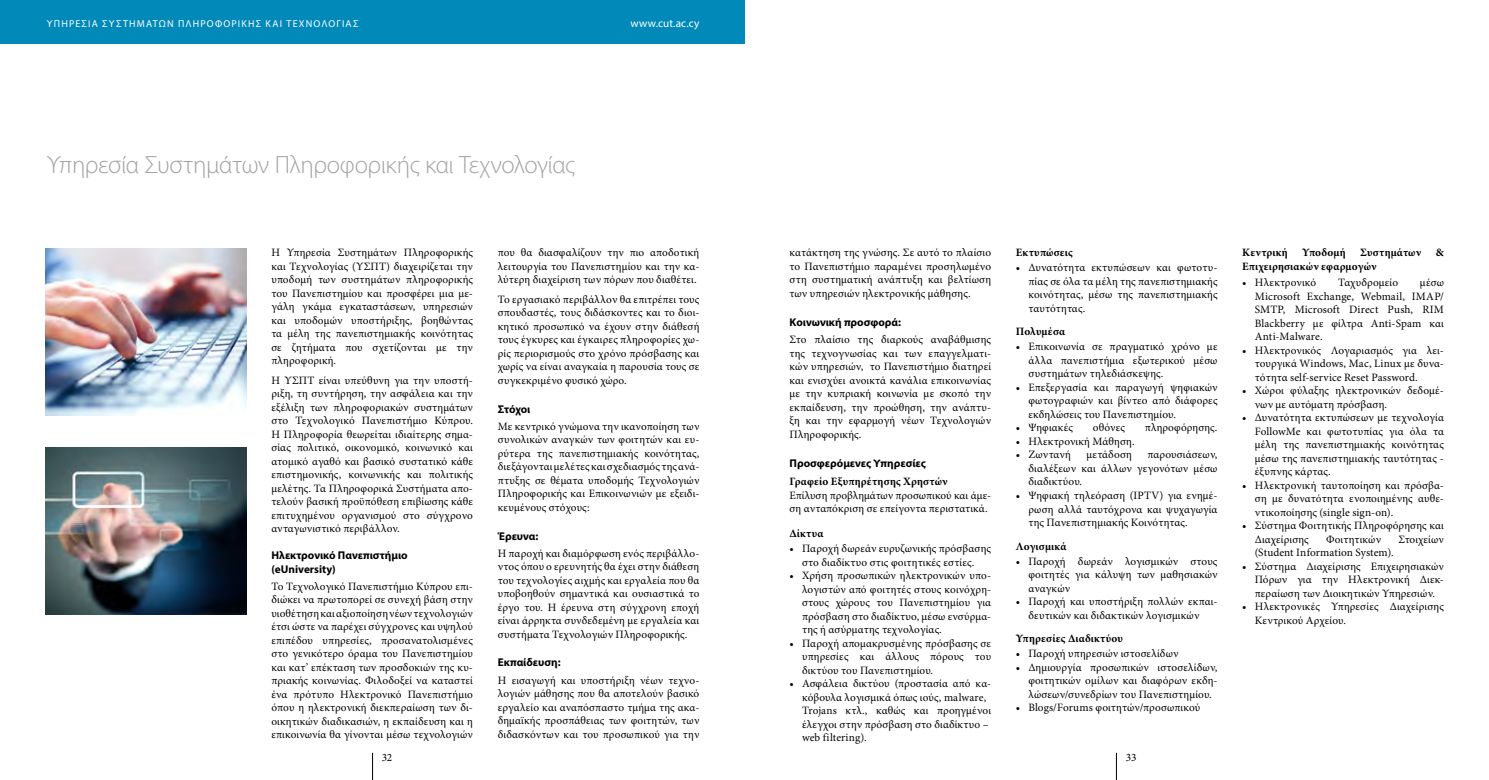
<style>
.page{position:relative;width:1489px;height:780px;background:#fff}
.page>*{position:absolute;margin:0;border:0;box-sizing:border-box;transform-origin:0 0}
.t1{font:300 25px "Myriad Pro";letter-spacing:-.02em;color:#a3a3a7}
.t2{font:11.25px/13.5px "Minion Pro";letter-spacing:.01em;color:#000;text-align:justify}
.t3{font:700 11.25px "Minion Pro";letter-spacing:.015em;color:#000}
.t4{font:700 11.25px/13.5px "Myriad Pro";color:#000}
.t5{font:11.25px "Myriad Pro";letter-spacing:.015em;color:#fff}
.t6{font:10px "Myriad Pro";letter-spacing:.115em;color:#fff}
</style>
<div class="page">
<svg style="left:372px;top:752px;width:1px;height:28px"></svg>
<svg style="left:1116px;top:752px;width:1px;height:28px"></svg>
<div style="left:0;top:0;width:744px;height:43px;background:#0089b9"></div>
<img style="left:45px;top:248px;width:201px;height:167px">
<img style="left:45px;top:447px;width:201px;height:167px">
<p class="t6" style="left:47px;top:17px;width:313px">ΥΠΗΡΕΣΙΑ ΣΥΣΤΗΜΑΤΩΝ ΠΛΗΡΟΦΟΡΙΚΗΣ ΚΑΙ ΤΕΧΝΟΛΟΓΙΑΣ</p>
<p class="t5" style="left:630px;top:16px;width:70px">www.cut.ac.cy</p>
<h1 class="t1" style="left:47px;top:151px;width:529px">Υπηρεσία Συστημάτων Πληροφορικής και Τεχνολογίας</h1>
<p class="t2" style="left:271px;top:246px;width:203px">Η Υπηρεσία Συστημάτων Πληροφορικής και Τεχνολογίας (ΥΣΠΤ) διαχειρίζεται την υποδομή των συστημάτων πληροφορικής του Πανεπιστημίου και προσφέρει μια με&shy;γάλη γκάμα εγκαταστάσεων, υπηρεσιών και υποδομών υποστήριξης, βοηθώντας τα μέλη της πανεπιστημιακής κοινότητας σε ζητήματα που σχετίζονται με την πληροφορική.</p>
<p class="t2" style="left:271px;top:373px;width:203px">Η ΥΣΠΤ είναι υπεύθυνη για την υποστή&shy;ριξη, τη συντήρηση, την ασφάλεια και την εξέλιξη των πληροφοριακών συστημάτων στο Τεχνολογικό Πανεπιστήμιο Κύπρου.<br>Η Πληροφορία θεωρείται ιδιαίτερης σημα&shy;σίας πολιτικό, οικονομικό, κοινωνικό και ατομικό αγαθό και βασικό συστατικό κάθε επιστημονικής, κοινωνικής και πολιτικής μελέτης. Τα Πληροφορικά Συστήματα απο&shy;τελούν βασική προϋπόθεση επιβίωσης κάθε επιτυχημένου οργανισμού στο σύγχρονο ανταγωνιστικό περιβάλλον.</p>
<p class="t4" style="left:271px;top:548px;width:138px">Ηλεκτρονικό Πανεπιστήμιο (eUniversity)</p>
<p class="t2" style="left:271px;top:579px;width:203px">Το Τεχνολογικό Πανεπιστήμιο Κύπρου επι&shy;διώκει να πρωτοπορεί σε συνεχή βάση στην υιοθέτηση και αξιοποίηση νέων τεχνολογιών έτσι ώστε να παρέχει σύγχρονες και υψηλού επιπέδου υπηρεσίες, προσανατολισμένες στο γενικότερο όραμα του Πανεπιστημίου και κατ’ επέκταση των προσδοκιών της κυ&shy;πριακής κοινωνίας. Φιλοδοξεί να καταστεί ένα πρότυπο Ηλεκτρονικό Πανεπιστήμιο όπου η ηλεκτρονική διεκπεραίωση των δι&shy;οικητικών διαδικασιών, η εκπαίδευση και η επικοινωνία θα γίνονται μέσω τεχνολογιών</p>
<p class="t2" style="left:498px;top:246px;width:203px">που θα διασφαλίζουν την πιο αποδοτική λειτουργία του Πανεπιστημίου και την κα&shy;λύτερη διαχείριση των πόρων που διαθέτει.</p>
<p class="t2" style="left:498px;top:292px;width:203px">Το εργασιακό περιβάλλον θα επιτρέπει τους σπουδαστές, τους διδάσκοντες και το διοι&shy;κητικό προσωπικό να έχουν στην διάθεσή τους έγκυρες και έγκαιρες πληροφορίες χω&shy;ρίς περιορισμούς στο χρόνο πρόσβασης και χωρίς να είναι αναγκαία η παρουσία τους σε συγκεκριμένο φυσικό χώρο.</p>
<p class="t4" style="left:498px;top:402px;width:34px">Στόχοι</p>
<p class="t2" style="left:498px;top:420px;width:203px">Με κεντρικό γνώμονα την ικανοποίηση των συνολικών αναγκών των φοιτητών και ευ&shy;ρύτερα της πανεπιστημιακής κοινότητας, διεξάγονται μελέτες και σχεδιασμός της ανά&shy;πτυξης σε θέματα υποδομής Τεχνολογιών Πληροφορικής και Επικοινωνιών με εξειδι&shy;κευμένους στόχους:</p>
<p class="t4" style="left:498px;top:528px;width:42px">Έρευνα:</p>
<p class="t2" style="left:498px;top:546px;width:203px">Η παροχή και διαμόρφωση ενός περιβάλλο&shy;ντος όπου ο ερευνητής θα έχει στην διάθεση του τεχνολογίες αιχμής και εργαλεία που θα υποβοηθούν σημαντικά και ουσιαστικά το έργο του. Η έρευνα στη σύγχρονη εποχή είναι άρρηκτα συνδεδεμένη με εργαλεία και συστήματα Τεχνολογιών Πληροφορικής.</p>
<p class="t4" style="left:498px;top:655px;width:64px">Εκπαίδευση:</p>
<p class="t2" style="left:498px;top:673px;width:203px">Η εισαγωγή και υποστήριξη νέων τεχνο&shy;λογιών μάθησης που θα αποτελούν βασικό εργαλείο και αναπόσπαστο τμήμα της ακα&shy;δημαϊκής προσπάθειας των φοιτητών, των διδασκόντων και του προσωπικού για την</p>
<p class="t2" style="left:789px;top:246px;width:203px">κατάκτηση της γνώσης. Σε αυτό το πλαίσιο το Πανεπιστήμιο παραμένει προσηλωμένο στη συστηματική ανάπτυξη και βελτίωση των υπηρεσιών ηλεκτρονικής μάθησης.</p>
<p class="t4" style="left:789px;top:315px;width:113px">Κοινωνική προσφορά:</p>
<p class="t2" style="left:789px;top:333px;width:203px">Στο πλαίσιο της διαρκούς αναβάθμισης της τεχνογνωσίας και των επαγγελματι&shy;κών υπηρεσιών, το Πανεπιστήμιο διατηρεί και ενισχύει ανοικτά κανάλια επικοινωνίας με την κυπριακή κοινωνία με σκοπό την εκπαίδευση, την προώθηση, την ανάπτυ&shy;ξη και την εφαρμογή νέων Τεχνολογιών Πληροφορικής.</p>
<p class="t4" style="left:789px;top:456px;width:138px">Προσφερόμενες Υπηρεσίες</p>
<p class="t3" style="left:789px;top:475px;width:160px">Γραφείο Εξυπηρέτησης Χρηστών</p>
<p class="t2" style="left:789px;top:489px;width:203px">Επίλυση προβλημάτων προσωπικού και άμε&shy;ση ανταπόκριση σε επείγοντα περιστατικά.</p>
<p class="t3" style="left:789px;top:526px;width:36px">Δίκτυα</p>
<p class="t2" style="left:789px;top:542px;width:203px;text-align:center">• Παροχή δωρεάν ευρυζωνικής πρόσβασης στο διαδίκτυο στις φοιτητικές εστίες.</p>
<p class="t2" style="left:802px;top:569px;width:191px;text-indent:-12px">• Χρήση προσωπικών ηλεκτρονικών υπο&shy;λογιστών από φοιτητές στους κοινόχρη&shy;στους χώρους του Πανεπιστημίου για πρόσβαση στο διαδίκτυο, μέσω ενσύρμα&shy;της ή ασύρματης τεχνολογίας.</p>
<p class="t2" style="left:802px;top:636px;width:190px;text-indent:-12px">• Παροχή απομακρυσμένης πρόσβασης σε υπηρεσίες και άλλους πόρους του δικτύου του Πανεπιστημίου.</p>
<p class="t2" style="left:802px;top:677px;width:190px;text-align:left;text-indent:-13px">• Ασφάλεια δικτύου (προστασία από κα&shy;κόβουλα λογισμικά όπως ιούς, malware, Trojans κτλ., καθώς και προηγμένοι έλεγχοι στην πρόσβαση στο διαδίκτυο – web filtering).</p>
<p class="t3" style="left:1015px;top:246px;width:58px">Εκτυπώσεις</p>
<p class="t2" style="left:1028px;top:261px;width:191px;text-indent:-12px">• Δυνατότητα εκτυπώσεων και φωτοτυ&shy;πίας σε όλα τα μέλη της πανεπιστημιακής κοινότητας, μέσω της πανεπιστημιακής ταυτότητας.</p>
<p class="t3" style="left:1015px;top:325px;width:51px">Πολυμέσα</p>
<p class="t2" style="left:1028px;top:340px;width:191px;text-indent:-12px">• Επικοινωνία σε πραγματικό χρόνο με άλλα πανεπιστήμια εξωτερικού μέσω συστημάτων τηλεδιάσκεψης.</p>
<p class="t2" style="left:1028px;top:381px;width:191px;text-indent:-12px">• Επεξεργασία και παραγωγή ψηφιακών φωτογραφιών και βίντεο από διάφορες εκδηλώσεις του Πανεπιστημίου.</p>
<p class="t2" style="left:1015px;top:421px;width:59px">• Ψηφιακές</p>
<p class="t2" style="left:1092px;top:421px;width:34px">οθόνες</p>
<p class="t2" style="left:1144px;top:421px;width:74px">πληροφόρησης.</p>
<p class="t2" style="left:1015px;top:435px;width:120px">• Ηλεκτρονική Μάθηση.</p>
<p class="t2" style="left:1015px;top:448px;width:56px">• Ζωντανή</p>
<p class="t2" style="left:1086px;top:448px;width:47px">μετάδοση</p>
<p class="t2" style="left:1028px;top:448px;width:190px;text-indent:119px">παρουσιάσεων, διαλέξεων και άλλων γεγονότων μέσω διαδικτύου.</p>
<p class="t2" style="left:1028px;top:489px;width:190px;text-indent:-13px">• Ψηφιακή τηλεόραση (IPTV) για ενημέ&shy;ρωση αλλά ταυτόχρονα και ψυχαγωγία της Πανεπιστημιακής Κοινότητας.</p>
<p class="t3" style="left:1015px;top:539px;width:52px">Λογισμικά</p>
<p class="t2" style="left:1028px;top:554px;width:191px;text-indent:-12px">• Παροχή δωρεάν λογισμικών στους φοιτητές για κάλυψη των μαθησιακών αναγκών</p>
<p class="t2" style="left:1015px;top:595px;width:203px;text-align:center">• Παροχή και υποστήριξη πολλών εκπαι&shy;δευτικών και διδακτικών λογισμικών</p>
<p class="t3" style="left:1015px;top:631px;width:109px">Υπηρεσίες Διαδικτύου</p>
<p class="t2" style="left:1015px;top:647px;width:164px">• Παροχή υπηρεσιών ιστοσελίδων</p>
<p class="t2" style="left:1028px;top:660px;width:191px;text-indent:-12px">• Δημιουργία προσωπικών ιστοσελίδων, φοιτητικών ομίλων και διαφόρων εκδη&shy;λώσεων/συνεδρίων του Πανεπιστημίου.</p>
<p class="t2" style="left:1015px;top:701px;width:186px">• Blogs/Forums φοιτητών/προσωπικού</p>
<p class="t2" style="left:381px;top:751px;width:12px">32</p>
<p class="t2" style="left:1125px;top:751px;width:12px">33</p>
<p class="t3" style="left:1242px;top:246px;width:47px">Κεντρική</p>
<p class="t3" style="left:1302px;top:246px;width:45px">Υποδομή</p>
<p class="t3" style="left:1360px;top:246px;width:62px">Συστημάτων</p>
<p class="t3" style="left:1435px;top:246px;width:10px">&amp;</p>
<p class="t3" style="left:1242px;top:259px;width:136px">Επιχειρησιακών εφαρμογών</p>
<p class="t2" style="left:1242px;top:276px;width:75px">• Ηλεκτρονικό</p>
<p class="t2" style="left:1337px;top:276px;width:62px">Ταχυδρομείο</p>
<p class="t2" style="left:1254px;top:276px;width:191px;text-indent:165px">μέσω Microsoft Exchange, Webmail, IMAP/ SMTP, Microsoft Direct Push, RIM Blackberry με φίλτρα Anti-Spam και Anti-Malware.</p>
<p class="t2" style="left:1254px;top:344px;width:190px;text-indent:-12px">• Ηλεκτρονικός Λογαριασμός για λει&shy;τουργικά Windows, Mac, Linux με δυνα&shy;τότητα self-service Reset Password.</p>
<p class="t2" style="left:1254px;top:384px;width:190px;text-indent:-12px">• Χώροι φύλαξης ηλεκτρονικών δεδομέ&shy;νων με αυτόματη πρόσβαση.</p>
<p class="t2" style="left:1254px;top:411px;width:191px;text-indent:-12px">• Δυνατότητα εκτυπώσεων με τεχνολογία FollowMe και φωτοτυπίας για όλα τα μέλη της πανεπιστημιακής κοινότητας μέσω της πανεπιστημιακής ταυτότητας - έξυπνης κάρτας.</p>
<p class="t2" style="left:1254px;top:479px;width:190px;text-indent:-12px">• Ηλεκτρονική ταυτοποίηση και πρόσβα&shy;ση με δυνατότητα ενοποιημένης αυθε&shy;ντικοποίησης (single sign-on).</p>
<p class="t2" style="left:1254px;top:519px;width:191px;text-indent:-12px">• Σύστημα Φοιτητικής Πληροφόρησης και<br>Διαχείρισης</p>
<p class="t2" style="left:1325px;top:533px;width:56px">Φοιτητικών</p>
<p class="t2" style="left:1398px;top:533px;width:47px">Στοιχείων</p>
<p class="t2" style="left:1254px;top:546px;width:140px">(Student Information System).</p>
<p class="t2" style="left:1254px;top:560px;width:191px;text-indent:-12px">• Σύστημα Διαχείρισης Επιχειρησιακών Πόρων για την Ηλεκτρονική Διεκ&shy;περαίωση των Διοικητικών Υπηρεσιών.</p>
<p class="t2" style="left:1254px;top:600px;width:190px;text-indent:-12px">• Ηλεκτρονικές Υπηρεσίες Διαχείρισης<br>Κεντρικού Αρχείου.</p>
</div>
